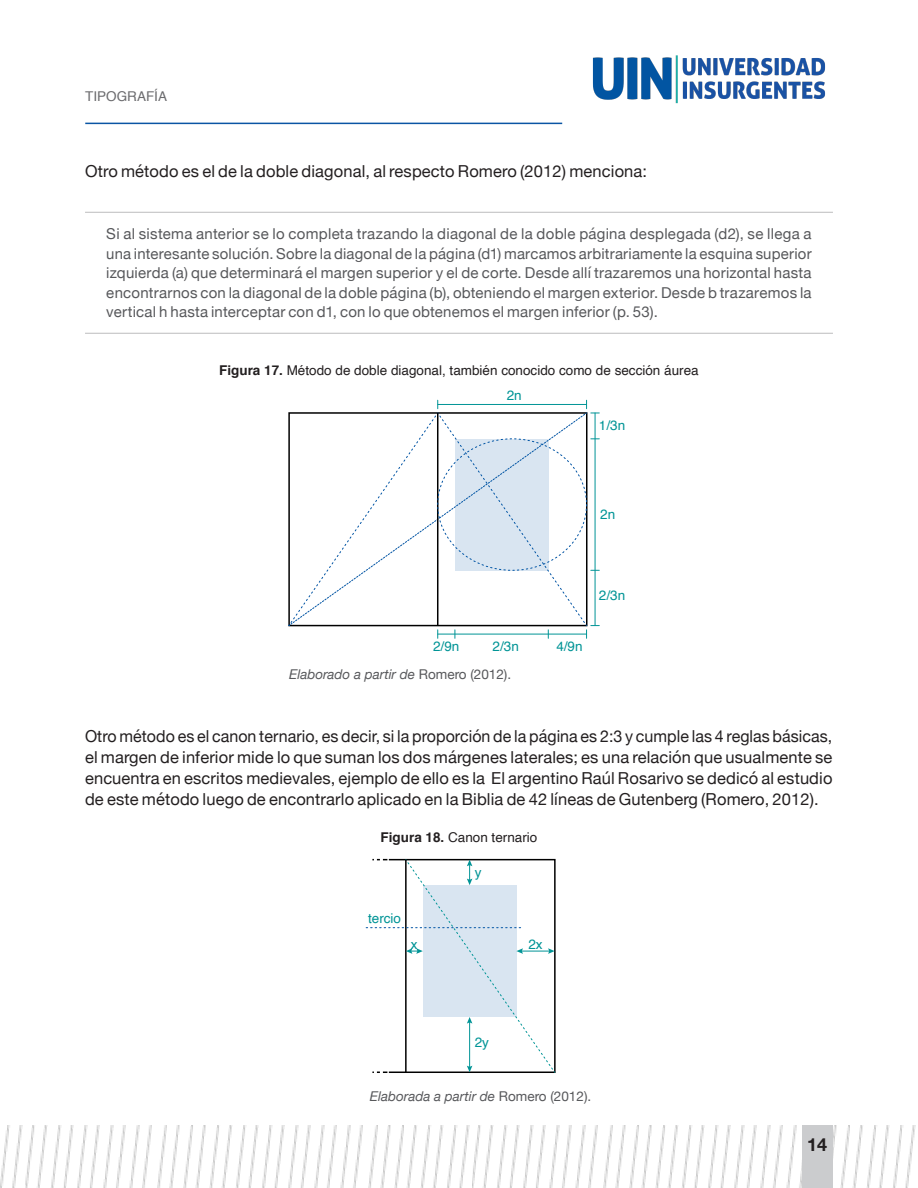
<style>
.page{position:relative;width:918px;height:1188px;background:#fff}
.page>*{position:absolute;margin:0;border:0;box-sizing:border-box;transform-origin:0 0}
.t1{font:700 18px "Helvetica Neue";color:#231f20}
.Texto_general{font:16.5px/21px "Helvetica Neue";letter-spacing:.01em;color:#231f20;text-align:justify}
.Cita{font:15px/19.5px "Helvetica Neue";letter-spacing:.015em;color:#57585b;text-align:justify}
.Título_imagen{font:13.5px "Helvetica";color:#231f20}
.Fuente_figuras{font:italic 13.5px "Helvetica Neue";color:#57585b}
.t2{font:13.5px "Helvetica";color:#009496}
.t3{font:13.5px "Helvetica";color:#6b6b6e}
.s1{font-weight:700}
.s2{font-style:normal}
</style>
<div class="page">
<img style="left:592px;top:55px;width:234px;height:49px">
<hr style="left:85px;top:123px;width:477px;height:1px;background:#0a55a4">
<img style="left:0;top:1125px;width:916px;height:63px">
<div style="left:802px;top:1125px;width:30px;height:63px;background:#cbccce"></div>
<hr style="left:85px;top:333px;width:748px;height:1px;background:#bcbcbd">
<hr style="left:85px;top:212px;width:748px;height:1px;background:#bcbcbd">
<svg style="left:289px;top:400px;width:310px;height:238px"></svg>
<hr style="left:438px;top:634px;width:149px;height:1px;background:#009496">
<svg style="left:365px;top:859px;width:190px;height:214px"></svg>
<p class="t3" style="left:85px;top:86px;width:83px">TIPOGRAFÍA</p>
<p class="Texto_general" style="left:85px;top:162px;width:564px">Otro método es el de la doble diagonal, al respecto Romero (2012) menciona:</p>
<p class="Cita" style="left:106px;top:225px;width:707px">Si al sistema anterior se lo completa trazando la diagonal de la doble página desplegada (d2), se llega a una interesante solución. Sobre la diagonal de la página (d1) marcamos arbitrariamente la esquina superior izquierda (a) que determinará el margen superior y el de corte. Desde allí trazaremos una horizontal hasta encontrarnos con la diagonal de la doble página (b), obteniendo el margen exterior. Desde b trazaremos la vertical h hasta interceptar con d1, con lo que obtenemos el margen inferior (p. 53).</p>
<p class="Título_imagen" style="left:219px;top:360px;width:481px"><span class="s1">Figura 17.</span> Método de doble diagonal, también conocido como de sección áurea</p>
<p class="t2" style="left:507px;top:385px;width:17px">2n</p>
<p class="t2" style="left:599px;top:415px;width:28px">1/3n</p>
<p class="t2" style="left:600px;top:504px;width:17px">2n</p>
<p class="t2" style="left:433px;top:636px;width:28px">2/9n</p>
<p class="t2" style="left:493px;top:636px;width:28px">2/3n</p>
<p class="t2" style="left:556px;top:636px;width:28px">4/9n</p>
<p class="Fuente_figuras" style="left:289px;top:664px;width:224px">Elaborado a partir de <span class="s2">Romero (2012).</span></p>
<p class="t2" style="left:599px;top:585px;width:28px">2/3n</p>
<p class="Texto_general" style="left:85px;top:727px;width:749px">Otro método es el canon ternario, es decir, si la proporción de la página es 2:3 y cumple las 4 reglas básicas, el margen de inferior mide lo que suman los dos márgenes laterales; es una relación que usualmente se encuentra en escritos medievales, ejemplo de ello es la El argentino Raúl Rosarivo se dedicó al estudio de este método luego de encontrarlo aplicado en la Biblia de 42 líneas de Gutenberg (Romero, 2012).</p>
<p class="Título_imagen" style="left:381px;top:826px;width:158px"><span class="s1">Figura 18.</span> Canon ternario</p>
<p class="t2" style="left:475px;top:862px;width:8px">y</p>
<p class="t2" style="left:368px;top:908px;width:35px">tercio</p>
<p class="t2" style="left:411px;top:934px;width:8px">x</p>
<p class="t2" style="left:528px;top:934px;width:16px">2x</p>
<p class="t2" style="left:475px;top:1032px;width:16px">2y</p>
<p class="Fuente_figuras" style="left:370px;top:1086px;width:223px">Elaborada a partir de <span class="s2">Romero (2012).</span></p>
<p class="t1" style="left:807px;top:1130px;width:22px">14</p>
</div>
